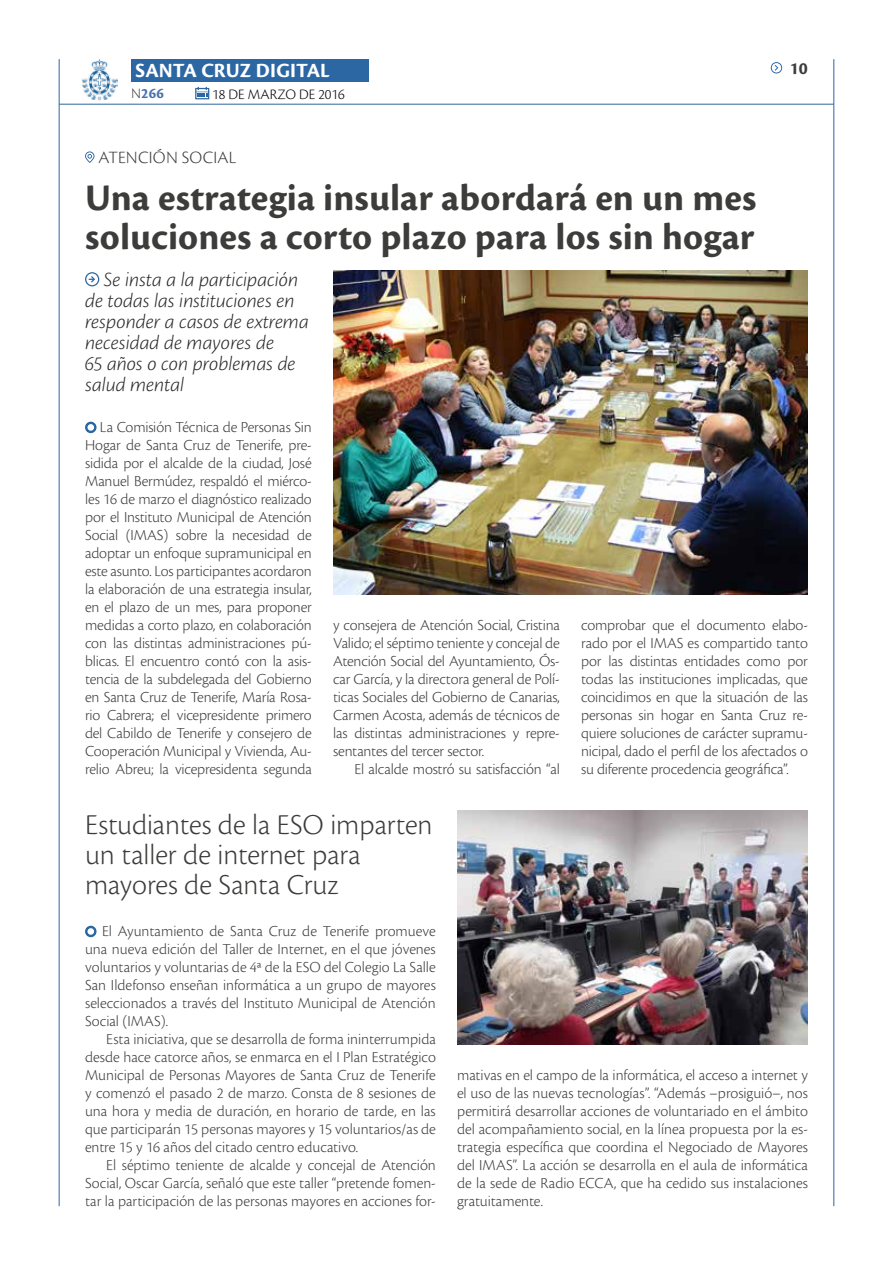
<style>
.page{position:relative;width:893px;height:1263px;background:#fff}
.page>*{position:absolute;margin:0;border:0;box-sizing:border-box;transform-origin:0 0}
.t1{font:700 39px/39px "Cronos Pro";letter-spacing:.005em;color:#3c3c3b}
.t2{font:300 30px/30px "Cronos Pro";color:#3c3c3b}
.t3{font:italic 300 21px/21px "Cronos Pro";color:#282827}
.t4{font:700 21px "Cronos Pro";letter-spacing:.005em;color:#fff}
.t5{font:300 18px "Cronos Pro";letter-spacing:.01em;color:#3c3c3b}
.t6{font:700 18px "Cronos Pro";color:#3c3c3b}
.t7{font:300 15.9px/18px "Cronos Pro";letter-spacing:-.005em;color:#3c3c3b;text-align:justify}
.t8{font:300 15px "Cronos Pro";color:#000}
.t9{font:700 15px "Cronos Pro";color:#4672ac}
.s1{font-weight:300;color:#3c3c3b}
</style>
<div class="page">
<hr style="left:59px;top:104px;width:775px;height:1px;background:#2c66a3">
<div style="left:131px;top:59px;width:238px;height:23px;background:#2c66a3"></div>
<svg style="left:195px;top:87px;width:14px;height:12px"></svg>
<img style="left:82px;top:59px;width:36px;height:42px">
<hr style="left:59px;top:59px;width:1px;height:1147px;background:#2c66a3">
<hr style="left:833px;top:59px;width:1px;height:1147px;background:#2c66a3">
<svg style="left:771px;top:62px;width:12px;height:11px"></svg>
<svg style="left:85px;top:421px;width:12px;height:13px"></svg>
<svg style="left:85px;top:151px;width:9px;height:12px"></svg>
<img style="left:333px;top:270px;width:475px;height:324px">
<svg style="left:85px;top:272px;width:14px;height:14px"></svg>
<svg style="left:85px;top:925px;width:12px;height:13px"></svg>
<img style="left:457px;top:810px;width:351px;height:234px">
<h3 class="t4" style="left:136px;top:59px;width:196px">SANTA CRUZ DIGITAL</h3>
<p class="t9" style="left:131px;top:85px;width:34px"><span class="s1">N</span>266</p>
<p class="t8" style="left:212px;top:86px;width:134px">18 DE MARZO DE 2016</p>
<p class="t5" style="left:98px;top:147px;width:139px">ATENCIÓN SOCIAL</p>
<h1 class="t1" style="left:85px;top:179px;width:673px">Una estrategia insular abordará en un mes soluciones a corto plazo para los sin hogar</h1>
<h3 class="t3" style="left:85px;top:269px;width:225px;text-indent:19px">Se insta a la participación de todas las instituciones en responder a casos de extrema necesidad de mayores de<br>65 años o con problemas de salud mental</h3>
<p class="t6" style="left:790px;top:58px;width:20px">10</p>
<p class="t7" style="left:85px;top:418px;width:228px;text-indent:15px">La Comisión Técnica de Personas Sin Hogar de Santa Cruz de Tenerife, pre&shy;sidida por el alcalde de la ciudad, José Manuel Bermúdez, respaldó el miérco&shy;les 16 de marzo el diagnóstico realizado por el Instituto Municipal de Atención Social (IMAS) sobre la necesidad de adoptar un enfoque supramunicipal en este asunto. Los participantes acordaron la elaboración de una estrategia insular, en el plazo de un mes, para proponer medidas a corto plazo, en colaboración con las distintas administraciones pú&shy;blicas. El encuentro contó con la asis&shy;tencia de la subdelegada del Gobierno en Santa Cruz de Tenerife, María Rosa&shy;rio Cabrera; el vicepresidente primero del Cabildo de Tenerife y consejero de Cooperación Municipal y Vivienda, Au&shy;relio Abreu; la vicepresidenta segunda</p>
<p class="t7" style="left:333px;top:616px;width:228px">y consejera de Atención Social, Cristina Valido; el séptimo teniente y concejal de Atención Social del Ayuntamiento, Ós&shy;car García, y la directora general de Polí&shy;ticas Sociales del Gobierno de Canarias, Carmen Acosta, además de técnicos de las distintas administraciones y repre&shy;sentantes del tercer sector.</p>
<p class="t7" style="left:354px;top:760px;width:207px">El alcalde mostró su satisfacción “al</p>
<p class="t7" style="left:581px;top:616px;width:228px">comprobar que el documento elabo&shy;rado por el IMAS es compartido tanto por las distintas entidades como por todas las instituciones implicadas, que coincidimos en que la situación de las personas sin hogar en Santa Cruz re&shy;quiere soluciones de carácter supramu&shy;nicipal, dado el perfil de los afectados o su diferente procedencia geográfica”.</p>
<h2 class="t2" style="left:85px;top:809px;width:349px">Estudiantes de la ESO imparten un taller de internet para mayores de Santa Cruz</h2>
<p class="t7" style="left:85px;top:922px;width:352px;text-indent:17px">El Ayuntamiento de Santa Cruz de Tenerife promueve una nueva edición del Taller de Internet, en el que jóvenes voluntarios y voluntarias de 4ª de la ESO del Colegio La Salle San Ildefonso enseñan informática a un grupo de mayores seleccionados a través del Instituto Municipal de Atención Social (IMAS).</p>
<p class="t7" style="left:85px;top:1030px;width:352px;text-indent:21px">Esta iniciativa, que se desarrolla de forma ininterrumpida desde hace catorce años, se enmarca en el I Plan Estratégico Municipal de Personas Mayores de Santa Cruz de Tenerife y comenzó el pasado 2 de marzo. Consta de 8 sesiones de una hora y media de duración, en horario de tarde, en las que participarán 15 personas mayores y 15 voluntarios/as de entre 15 y 16 años del citado centro educativo.</p>
<p class="t7" style="left:85px;top:1156px;width:352px;text-indent:21px">El séptimo teniente de alcalde y concejal de Atención Social, Oscar García, señaló que este taller “pretende fomen&shy;tar la participación de las personas mayores en acciones for-</p>
<p class="t7" style="left:457px;top:1066px;width:352px">mativas en el campo de la informática, el acceso a internet y el uso de las nuevas tecnologías”. “Además –prosiguió–, nos permitirá desarrollar acciones de voluntariado en el ámbito del acompañamiento social, en la línea propuesta por la es&shy;trategia específica que coordina el Negociado de Mayores del IMAS”. La acción se desarrolla en el aula de informática de la sede de Radio ECCA, que ha cedido sus instalaciones gratuitamente.</p>
</div>
